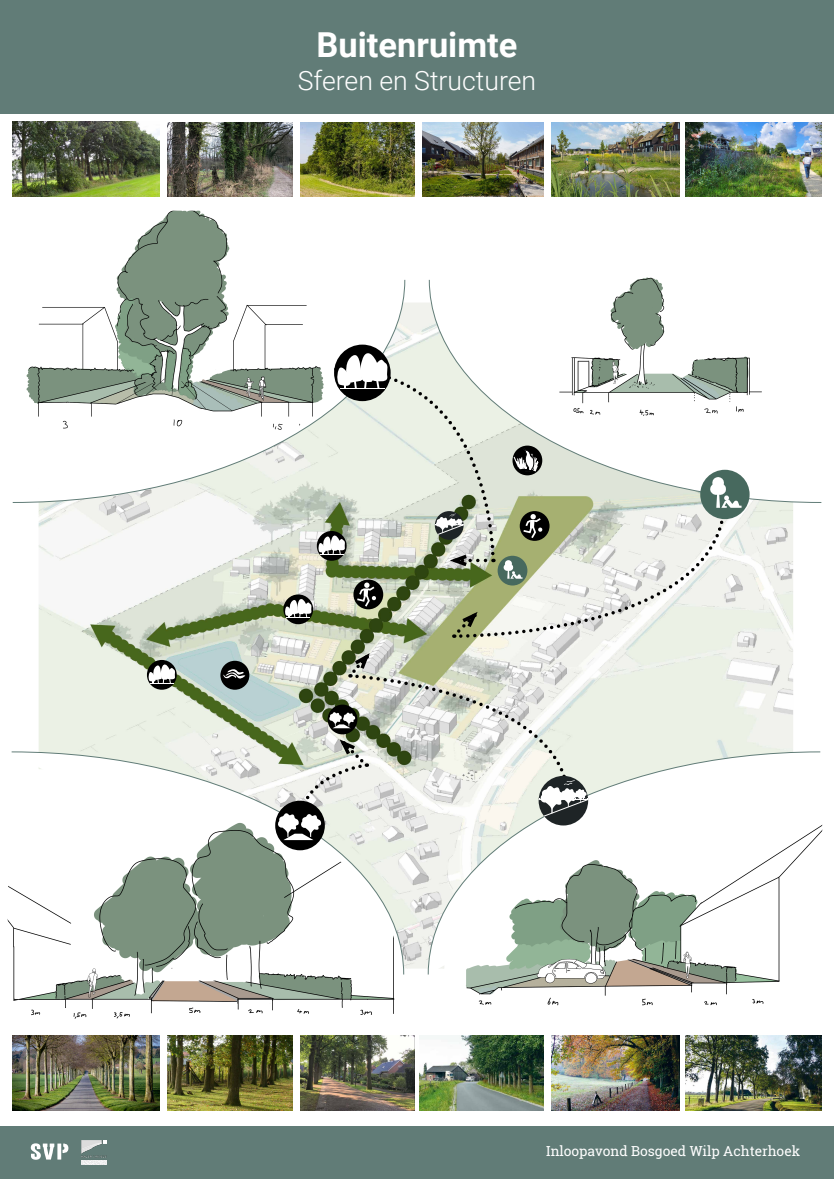
<style>
.page{position:relative;width:834px;height:1179px;background:#fff}
.page>*{position:absolute;margin:0;border:0;box-sizing:border-box;transform-origin:0 0}
.t1{font:700 34.4px "Roboto";color:#fff}
.t2{font:300 26.6px "Roboto";color:#fff}
.t3{font:13.79px "Roboto Slab";color:#fff}
</style>
<div class="page">
<div style="left:0;top:0;width:833px;height:113px;background:#617c77"></div>
<div style="left:0;top:1126px;width:833px;height:53px;background:#617c77"></div>
<svg style="left:57px;top:1143px;width:4px;height:16px"></svg>
<svg style="left:62px;top:1143px;width:6px;height:10px"></svg>
<svg style="left:31px;top:1143px;width:23px;height:16px"></svg>
<img style="left:82px;top:1140px;width:24px;height:24px">
<img style="left:39px;top:303px;width:754px;height:665px">
<svg style="left:428px;top:279px;width:393px;height:224px"></svg>
<svg style="left:12px;top:279px;width:393px;height:224px"></svg>
<svg style="left:427px;top:751px;width:393px;height:224px"></svg>
<svg style="left:11px;top:751px;width:393px;height:224px"></svg>
<img style="left:481px;top:277px;width:340px;height:143px">
<img style="left:12px;top:211px;width:392px;height:220px">
<img style="left:444px;top:778px;width:379px;height:228px">
<img style="left:7px;top:790px;width:394px;height:229px">
<img style="left:13px;top:121px;width:146px;height:75px">
<img style="left:422px;top:122px;width:121px;height:74px">
<img style="left:167px;top:122px;width:125px;height:74px">
<img style="left:300px;top:122px;width:114px;height:74px">
<img style="left:551px;top:122px;width:128px;height:74px">
<img style="left:685px;top:122px;width:136px;height:74px">
<img style="left:13px;top:1035px;width:146px;height:75px">
<img style="left:420px;top:1035px;width:123px;height:75px">
<img style="left:167px;top:1035px;width:125px;height:75px">
<img style="left:300px;top:1035px;width:114px;height:75px">
<img style="left:551px;top:1035px;width:128px;height:75px">
<img style="left:685px;top:1035px;width:136px;height:75px">
<div style="left:283px;top:594px;width:30px;height:30px;background:#000;border-radius:50%"></div>
<svg style="left:284px;top:598px;width:28px;height:20px"></svg>
<div style="left:220px;top:661px;width:29px;height:29px;background:#000;border-radius:50%"></div>
<svg style="left:223px;top:669px;width:23px;height:10px"></svg>
<div style="left:334px;top:345px;width:56px;height:56px;background:#000;border-radius:50%"></div>
<svg style="left:275px;top:800px;width:50px;height:50px"></svg>
<svg style="left:278px;top:649px;width:311px;height:191px"></svg>
<div style="left:700px;top:470px;width:49px;height:49px;background:#47695e;border-radius:50%"></div>
<div style="left:147px;top:660px;width:30px;height:30px;background:#000;border-radius:50%"></div>
<svg style="left:148px;top:663px;width:28px;height:21px"></svg>
<svg style="left:318px;top:351px;width:423px;height:288px"></svg>
<h1 class="t1" style="left:316px;top:21px;width:202px">Buitenruimte</h1>
<h2 class="t2" style="left:298px;top:62px;width:240px">Sferen en Structuren</h2>
<p class="t3" style="left:546px;top:1141px;width:255px">Inloopavond Bosgoed Wilp Achterhoek</p>
</div>
